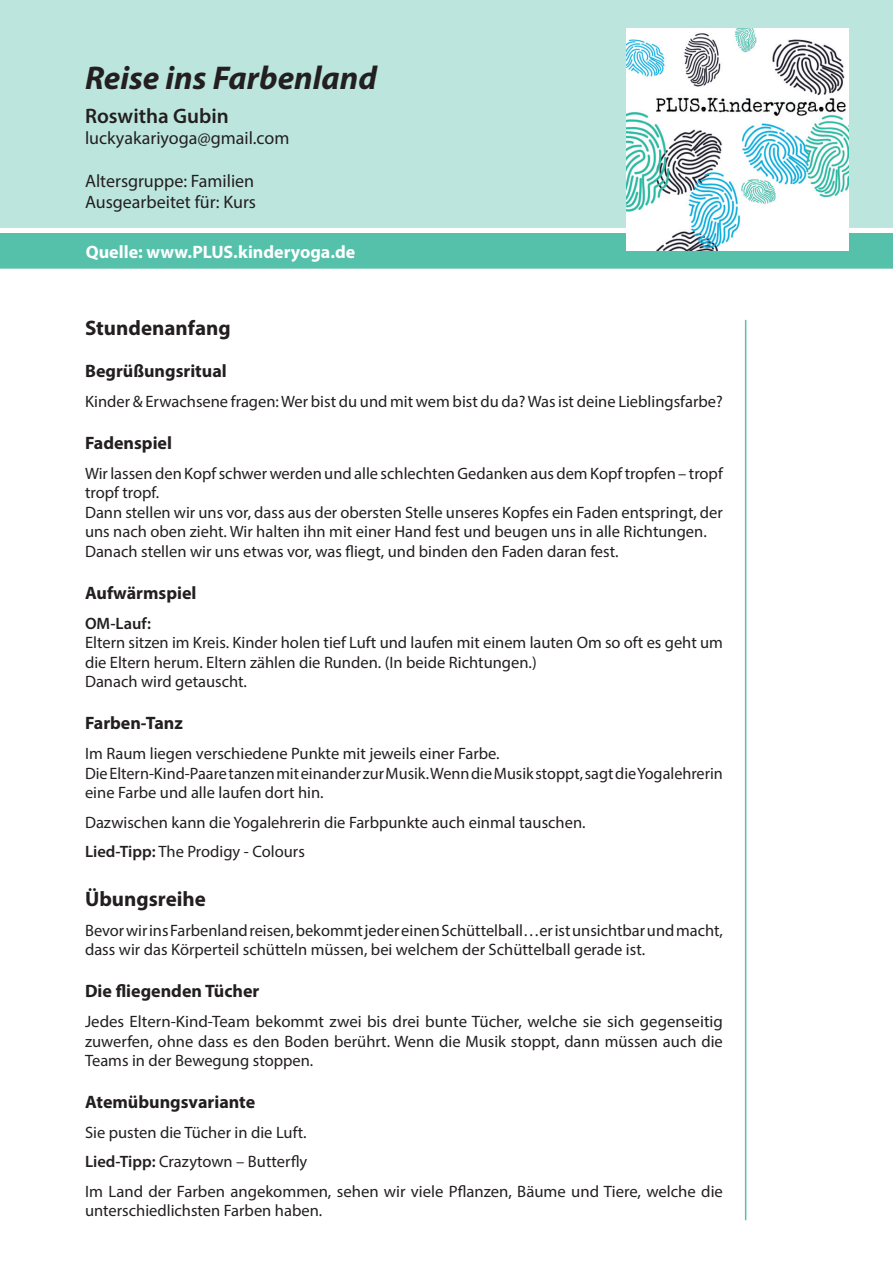
<style>
.page{position:relative;width:893px;height:1263px;background:#fff}
.page>*{position:absolute;margin:0;border:0;box-sizing:border-box;transform-origin:0 0}
.t1{font:italic 700 33px "Myriad Pro";color:#231f20}
.t2{font:700 21px "Myriad Pro";color:#231f20}
.t3{font:600 21px "Myriad Pro";color:#231f20}
.t4{font:700 18px "Myriad Pro";color:#231f20}
.t5{font:18px/21px "Myriad Pro";color:#231f20}
.t6{font:700 18px "Myriad Pro";color:#fff}
.t7{font:16.5px/19.5px "Myriad Pro";color:#231f20}
.t8{font:600 16.5px "Myriad Pro";color:#231f20}
.s1{font-weight:600}
</style>
<div class="page">
<hr style="left:745px;top:320px;width:1px;height:900px;background:#56c1ab">
<div style="left:0;top:0;width:893px;height:228px;background:#bce6dd"></div>
<div style="left:0;top:234px;width:893px;height:34px;background:#56c1ab"></div>
<div style="left:0;top:233px;width:893px;height:36px;border:2px solid #56c1ab"></div>
<img style="left:627px;top:29px;width:222px;height:221px">
<h1 class="t1" style="left:85px;top:56px;width:293px">Reise ins Farbenland</h1>
<p class="t3" style="left:85px;top:103px;width:145px">Roswitha Gubin</p>
<p class="t5" style="left:85px;top:127px;width:206px">luckyakariyoga@gmail.com</p>
<p class="t5" style="left:85px;top:170px;width:173px">Altersgruppe: Familien<br>Ausgearbeitet für: Kurs</p>
<p class="t6" style="left:86px;top:240px;width:271px">Quelle: www.PLUS.kinderyoga.de</p>
<p class="t2" style="left:85px;top:314px;width:147px">Stundenanfang</p>
<p class="t4" style="left:85px;top:359px;width:143px">Begrüßungsritual</p>
<p class="t7" style="left:85px;top:391px;width:639px">Kinder &amp; Erwachsene fragen: Wer bist du und mit wem bist du da? Was ist deine Lieblingsfarbe?</p>
<p class="t4" style="left:85px;top:431px;width:89px">Fadenspiel</p>
<p class="t7" style="left:85px;top:463px;width:639px">Wir lassen den Kopf schwer werden und alle schlechten Gedanken aus dem Kopf tropfen – tropf tropf tropf.<br>Dann stellen wir uns vor, dass aus der obersten Stelle unseres Kopfes ein Faden entspringt, der uns nach oben zieht. Wir halten ihn mit einer Hand fest und beugen uns in alle Richtungen.<br>Danach stellen wir uns etwas vor, was fliegt, und binden den Faden daran fest.</p>
<p class="t4" style="left:85px;top:581px;width:113px">Aufwärmspiel</p>
<p class="t8" style="left:85px;top:613px;width:68px">OM-Lauf:</p>
<p class="t7" style="left:85px;top:633px;width:639px">Eltern sitzen im Kreis. Kinder holen tief Luft und laufen mit einem lauten Om so oft es geht um die Eltern herum. Eltern zählen die Runden. (In beide Richtungen.)<br>Danach wird getauscht.</p>
<p class="t4" style="left:85px;top:711px;width:99px">Farben-Tanz</p>
<p class="t7" style="left:85px;top:744px;width:639px">Im Raum liegen verschiedene Punkte mit jeweils einer Farbe.<br>Die Eltern-Kind-Paare tanzen mit einander zur Musik. Wenn die Musik stoppt, sagt die Yogalehrerin eine Farbe und alle laufen dort hin.</p>
<p class="t7" style="left:85px;top:807px;width:502px;line-height:29.2px">Dazwischen kann die Yogalehrerin die Farbpunkte auch einmal tauschen.<br><span class="s1">Lied-Tipp:</span> The Prodigy - Colours</p>
<p class="t2" style="left:85px;top:885px;width:122px">Übungsreihe</p>
<p class="t7" style="left:85px;top:920px;width:639px">Bevor wir ins Farbenland reisen, bekommt jeder einen Schüttelball…er ist unsichtbar und macht, dass wir das Körperteil schütteln müssen, bei welchem der Schüttelball gerade ist.</p>
<p class="t4" style="left:85px;top:979px;width:176px">Die fliegenden Tücher</p>
<p class="t7" style="left:85px;top:1011px;width:639px;text-align:justify">Jedes Eltern-Kind-Team bekommt zwei bis drei bunte Tücher, welche sie sich gegenseitig zuwerfen, ohne dass es den Boden berührt. Wenn die Musik stoppt, dann müssen auch die Teams in der Bewegung stoppen.</p>
<p class="t4" style="left:85px;top:1090px;width:172px">Atemübungsvariante</p>
<p class="t7" style="left:85px;top:1117px;width:639px;line-height:29.2px">Sie pusten die Tücher in die Luft.<br><span class="s1">Lied-Tipp:</span> Crazytown – Butterfly<br>Im Land der Farben angekommen, sehen wir viele Pflanzen, Bäume und Tiere, welche die</p>
<p class="t7" style="left:85px;top:1200px;width:239px">unterschiedlichsten Farben haben.</p>
</div>
